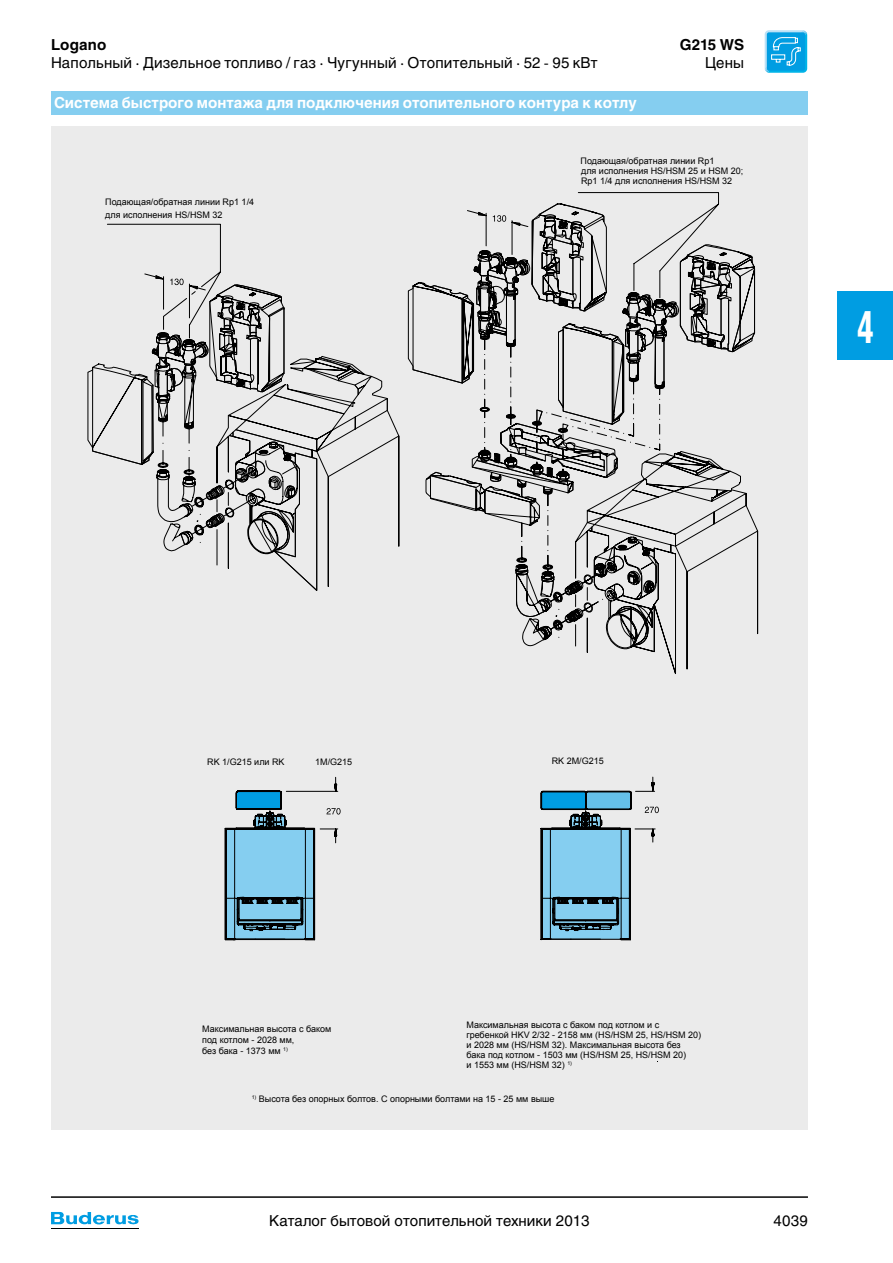
<style>
.page{position:relative;width:893px;height:1263px;background:#fff}
.page>*{position:absolute;margin:0;border:0;box-sizing:border-box;transform-origin:0 0}
.t1{font:700 45px "Helios Cond";color:#fff;scale:.8 1}
.t2{font:15px "Helios";letter-spacing:.005em;color:#000}
.t3{font:700 15px "Helios";color:#fff}
.t4{font:700 15px "Helios";letter-spacing:.01em;color:#000}
.t5{font:9px/10.1px "Arial";color:#000}
</style>
<div class="page">
<svg style="left:51px;top:1212px;width:88px;height:13px"></svg>
<hr style="left:51px;top:1228px;width:87px;height:1px;background:#000">
<div style="left:838px;top:291px;width:55px;height:68px;background:#009de2"></div>
<hr style="left:51px;top:1197px;width:757px;height:1px;background:#000">
<svg style="left:764px;top:33px;width:44px;height:37px"></svg>
<svg style="left:765px;top:30px;width:42px;height:43px;background:#2eb0e7"></svg>
<div style="left:51px;top:91px;width:757px;height:24px;background:#85cef0"></div>
<div style="left:51px;top:126px;width:757px;height:1003px;background:#ebebeb"></div>
<svg style="left:87px;top:223px;width:672px;height:718px"></svg>
<svg style="left:224px;top:829px;width:435px;height:111px"></svg>
<svg style="left:107px;top:224px;width:56px;height:568px"></svg>
<svg style="left:144px;top:273px;width:19px;height:45px"></svg>
<svg style="left:163px;top:192px;width:556px;height:637px"></svg>
<svg style="left:215px;top:192px;width:458px;height:455px"></svg>
<hr style="left:235px;top:938px;width:70px;height:2px;background:#000">
<hr style="left:550px;top:939px;width:71px;height:1px;background:#000">
<h2 class="t4" style="left:51px;top:36px;width:57px">Logano</h2>
<h2 class="t4" style="left:680px;top:36px;width:66px">G215 WS</h2>
<h2 class="t2" style="left:51px;top:54px;width:548px">Напольный · Дизельное топливо / газ · Чугунный · Отопительный · 52 - 95 кВт</h2>
<h2 class="t2" style="left:705px;top:54px;width:40px">Цены</h2>
<h2 class="t3" style="left:54px;top:94px;width:584px">Система быстрого монтажа для подключения отопительного контура к котлу</h2>
<p class="t5" style="left:105px;top:196px;width:150px;line-height:12.9px">Подающая/обратная линии Rp1 1/4 для исполнения HS/HSM 32</p>
<p class="t5" style="left:580px;top:156px;width:164px">Подающая/обратная линии Rp1<br>для исполнения HS/HSM 25 и HSM 20;<br>Rp1 1/4 для исполнения HS/HSM 32</p>
<h1 class="t1" style="left:856px;top:300px;width:24px">4</h1>
<p class="t5" style="left:207px;top:756px;width:79px">RK 1/G215 или RK</p>
<p class="t5" style="left:315px;top:756px;width:39px">1M/G215</p>
<p class="t5" style="left:552px;top:756px;width:54px">RK 2M/G215</p>
<p class="t5" style="left:202px;top:1023px;width:131px;line-height:11.1px">Максимальная высота с баком под котлом - 2028 мм,<br>без бака - 1373 мм <sup>1)</sup></p>
<p class="t5" style="left:466px;top:1020px;width:236px">Максимальная высота с баком под котлом и с гребенкой HKV 2/32 - 2158 мм (HS/HSM 25, HS/HSM 20) и 2028 мм (HS/HSM 32). Максимальная высота без бака под котлом - 1503 мм (HS/HSM 25, HS/HSM 20)<br>и 1553 мм (HS/HSM 32) <sup>1)</sup></p>
<p class="t5" style="left:252px;top:1094px;width:304px"><sup>1)</sup> Высота без опорных болтов. С опорными болтами на 15 - 25 мм выше</p>
<h2 class="t2" style="left:269px;top:1212px;width:322px">Каталог бытовой отопительной техники 2013</h2>
<h2 class="t2" style="left:774px;top:1212px;width:36px">4039</h2>
</div>
